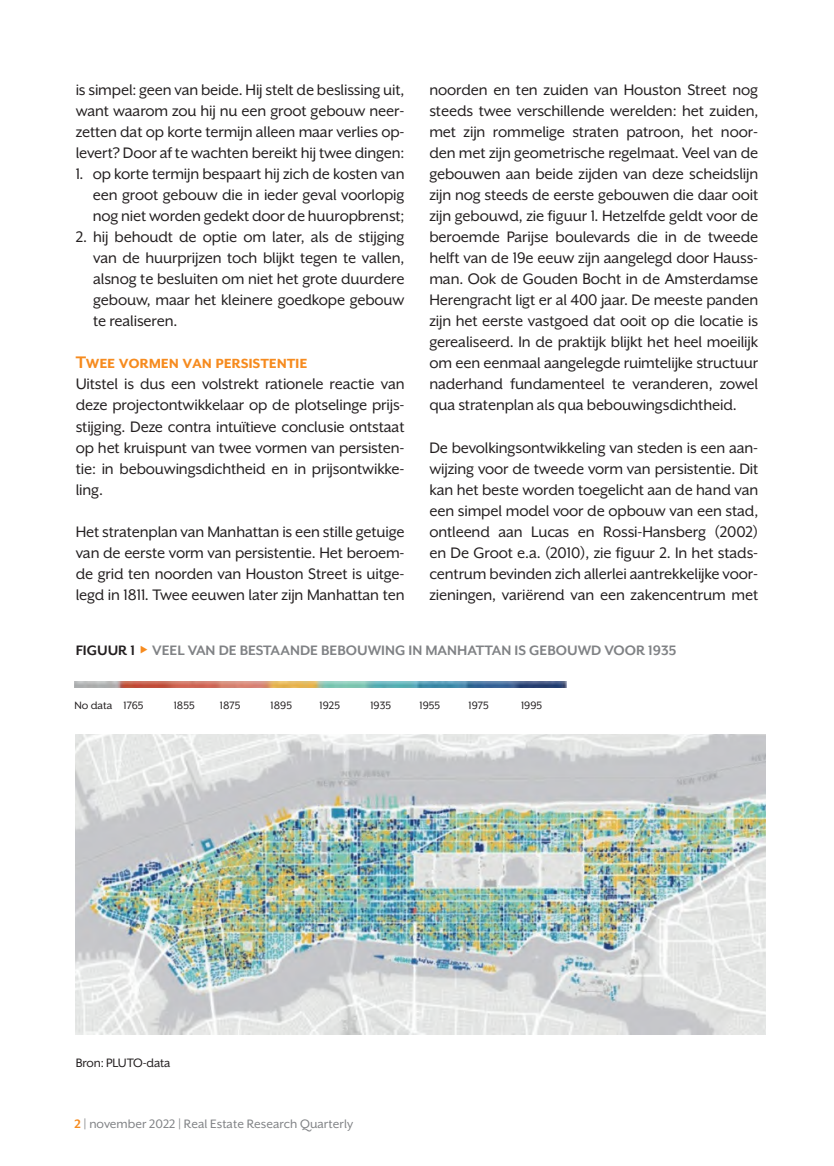
<style>
.page{position:relative;width:834px;height:1166px;background:#fff}
.page>*{position:absolute;margin:0;border:0;box-sizing:border-box;transform-origin:0 0}
.t1{font:36.05px "Calibri";color:#000001;scale:.49 1}
.t2{font:700 19.25px "Mr Eaves XL San Pl";letter-spacing:-.01em;color:#f68b1f}
.t3{font:17.5px/21px "Mr Eaves XL San OT";letter-spacing:-.01em;color:#231f20;text-align:justify}
.t4{font:700 15.75px "Mr Eaves XL San OT";color:#808285}
.t5{font:14px "Mr Eaves XL San OT";color:#808285}
.t6{font:14px "Mr Eaves XL San OT";letter-spacing:-.01em;color:#231f20}
.t7{font:12.25px "Mr Eaves XL San OT";color:#231f20}
.s1{color:#231f20}
.s2{font-weight:700;color:#f68b1f}
</style>
<div class="page">
<img style="left:74px;top:682px;width:492px;height:5px">
<img style="left:76px;top:734px;width:689px;height:300px">
<p class="t3" style="left:76px;top:80px;width:330px">is simpel: geen van beide. Hij stelt de beslissing uit, want waarom zou hij nu een groot gebouw neer&shy;zetten dat op korte termijn alleen maar verlies op&shy;levert? Door af te wachten bereikt hij twee dingen:</p>
<p class="t3" style="left:93px;top:164px;width:313px;text-indent:-17px">1. op korte termijn bespaart hij zich de kosten van een groot gebouw die in ieder geval voorlopig nog niet worden gedekt door de huuropbrenst;</p>
<p class="t3" style="left:93px;top:227px;width:313px;text-indent:-17px">2. hij behoudt de optie om later, als de stijging van de huurprijzen toch blijkt tegen te vallen, alsnog te besluiten om niet het grote duurdere gebouw, maar het kleinere goedkope gebouw te realiseren.</p>
<p class="t2" style="left:76px;top:352px;width:233px">Twee vormen van persistentie</p>
<p class="t3" style="left:76px;top:374px;width:330px">Uitstel is dus een volstrekt rationele reactie van deze projectontwikkelaar op de plotselinge prijs&shy;stijging. Deze contra intuïtieve conclusie ontstaat op het kruispunt van twee vormen van persisten&shy;tie: in bebouwingsdichtheid en in prijsontwikke&shy;ling.</p>
<p class="t3" style="left:76px;top:521px;width:330px">Het stratenplan van Manhattan is een stille getuige van de eerste vorm van persistentie. Het beroem&shy;de grid ten noorden van Houston Street is uitge&shy;legd in 1811. Twee eeuwen later zijn Manhattan ten</p>
<p class="t3" style="left:429px;top:80px;width:330px">noorden en ten zuiden van Houston Street nog steeds twee verschillende werelden: het zuiden, met zijn rommelige straten patroon, het noor&shy;den met zijn geometrische regelmaat. Veel van de gebouwen aan beide zijden van deze scheidslijn zijn nog steeds de eerste gebouwen die daar ooit zijn gebouwd, zie figuur 1. Hetzelfde geldt voor de beroemde Parijse boulevards die in de tweede helft van de 19e eeuw zijn aangelegd door Hauss&shy;man. Ook de Gouden Bocht in de Amsterdamse Herengracht ligt er al 400 jaar. De meeste panden zijn het eerste vastgoed dat ooit op die locatie is gerealiseerd. In de praktijk blijkt het heel moeilijk om een eenmaal aangelegde ruimtelijke structuur naderhand fundamenteel te veranderen, zowel qua stratenplan als qua bebouwingsdichtheid.</p>
<p class="t3" style="left:429px;top:437px;width:330px">De bevolkingsontwikkeling van steden is een aan&shy;wijzing voor de tweede vorm van persistentie. Dit kan het beste worden toegelicht aan de hand van een simpel model voor de opbouw van een stad, ontleend aan Lucas en Rossi-Hansberg (2002) en De Groot e.a. (2010), zie figuur 2. In het stads&shy;centrum bevinden zich allerlei aantrekkelijke voor&shy;zieningen, variërend van een zakencentrum met</p>
<h1 class="t1" style="left:65px;top:533px;width:1173px">Figuur 1 Veel van de bestaande bebouwing in Manhattan is gebouwd voor 1935</h1>
<p class="t4" style="left:76px;top:641px;width:602px"><span class="s1">FIGUUR 1</span> VEEL VAN DE BESTAANDE BEBOUWING IN MANHATTAN IS GEBOUWD VOOR 1935</p>
<p class="t7" style="left:74px;top:698px;width:71px">No data 1765</p>
<p class="t7" style="left:174px;top:698px;width:22px">1855</p>
<p class="t7" style="left:220px;top:698px;width:22px">1875</p>
<p class="t7" style="left:270px;top:698px;width:23px">1895</p>
<p class="t7" style="left:319px;top:698px;width:22px">1925</p>
<p class="t7" style="left:370px;top:698px;width:22px">1935</p>
<p class="t7" style="left:419px;top:698px;width:22px">1955</p>
<p class="t7" style="left:468px;top:698px;width:22px">1975</p>
<p class="t7" style="left:521px;top:698px;width:23px">1995</p>
<p class="t6" style="left:76px;top:1055px;width:96px">Bron: PLUTO-data</p>
<p class="t5" style="left:74px;top:1116px;width:280px"><span class="s2">2</span> | november 2022 | Real Estate Research Quarterly</p>
</div>
